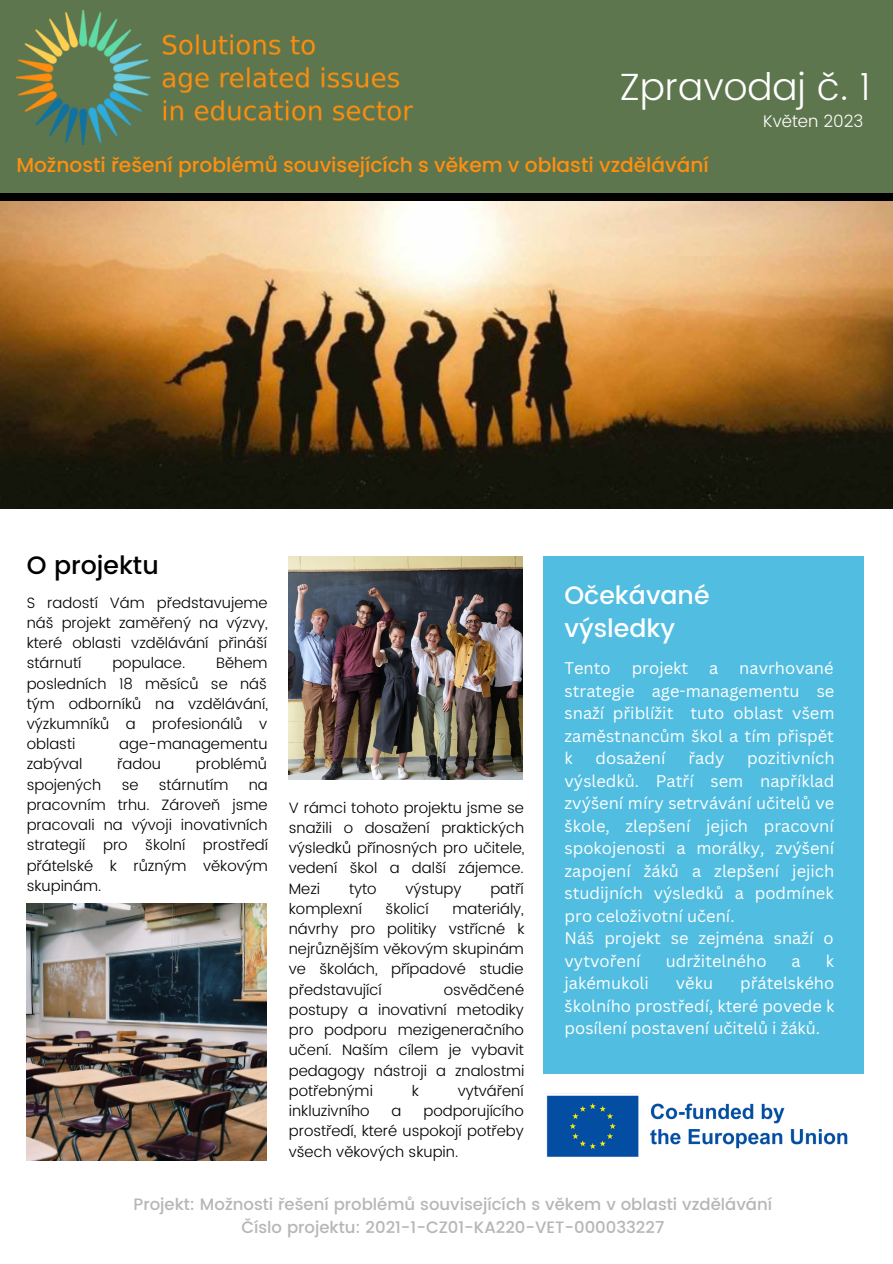
<style>
.page{position:relative;width:893px;height:1264px;background:#fff}
.page>*{position:absolute;margin:0;border:0;box-sizing:border-box;transform-origin:0 0}
.t1{font:300 37.8px "Poppins";color:#fff}
.t2{font:500 25.2px/32.5px "Poppins";color:#fff}
.t3{font:500 25.2px "Poppins";color:#000}
.t4{font:500 20.1px "Poppins";color:#ff8f10}
.t5{font:300 16.95px "Poppins";color:#fff}
.t6{font:16.5px/22.5px "Canva Sans";color:#fff;text-align:justify}
.t7{font:500 16.5px "Poppins";color:#b6b6b6}
.t8{font:300 15px/20.2px "Poppins";color:#000;text-align:justify}
</style>
<div class="page">
<img style="left:0;top:200px;width:892px;height:308px">
<img style="left:27px;top:903px;width:239px;height:257px">
<img style="left:289px;top:556px;width:233px;height:223px">
<div style="left:0;top:0;width:892px;height:193px;background:#5e764e"></div>
<div style="left:543px;top:556px;width:320px;height:517px;background:#51bde1"></div>
<img style="left:16px;top:10px;width:396px;height:134px">
<div style="left:0;top:193px;width:892px;height:7px;background:#000"></div>
<img style="left:546px;top:1095px;width:302px;height:62px">
<p class="t1" style="left:619px;top:65px;width:252px">Zpravodaj č. 1</p>
<p class="t5" style="left:763px;top:111px;width:102px">Květen 2023</p>
<p class="t4" style="left:16px;top:151px;width:694px">Možnosti řešení problémů souvisejících s věkem v oblasti vzdělávání</p>
<p class="t3" style="left:27px;top:551px;width:133px">O projektu</p>
<p class="t8" style="left:27px;top:592px;width:242px">S radostí Vám představujeme náš projekt zaměřený na výzvy, které oblasti vzdělávání přináší stárnutí</p>
<p class="t8" style="left:27px;top:653px;width:243px;text-indent:189px">Během posledních 18 měsíců se náš tým odborníků na vzdělávání, výzkumníků a profesionálů v oblasti</p>
<p class="t8" style="left:112px;top:653px;width:74px">populace.</p>
<p class="t8" style="left:119px;top:734px;width:150px">age-managementu</p>
<p class="t8" style="left:27px;top:754px;width:57px">zabýval</p>
<p class="t8" style="left:117px;top:754px;width:45px">řadou</p>
<p class="t8" style="left:196px;top:754px;width:73px">problémů</p>
<p class="t8" style="left:27px;top:774px;width:76px">spojených</p>
<p class="t8" style="left:122px;top:774px;width:18px">se</p>
<p class="t8" style="left:159px;top:774px;width:71px">stárnutím</p>
<p class="t8" style="left:27px;top:774px;width:243px;text-indent:222px">na pracovním trhu. Zároveň jsme pracovali na vývoji inovativních strategií pro školní prostředí přátelské k různým věkovým skupinám.</p>
<p class="t8" style="left:289px;top:797px;width:237px">V rámci tohoto projektu jsme se snažili o dosažení praktických výsledků přínosných pro učitele, vedení škol a další zájemce.<br>Mezi</p>
<p class="t8" style="left:349px;top:878px;width:29px">tyto</p>
<p class="t8" style="left:405px;top:878px;width:57px">výstupy</p>
<p class="t8" style="left:490px;top:878px;width:35px">patří</p>
<p class="t8" style="left:289px;top:898px;width:75px">komplexní</p>
<p class="t8" style="left:385px;top:898px;width:45px">školicí</p>
<p class="t8" style="left:289px;top:898px;width:237px;text-indent:163px">materiály, návrhy pro politiky vstřícné k nejrůznějším věkovým skupinám ve školách, případové studie představující</p>
<p class="t8" style="left:289px;top:979px;width:237px;text-indent:155px">osvědčené postupy a inovativní metodiky pro podporu mezigeneračního učení. Naším cílem je vybavit pedagogy nástroji a znalostmi potřebnými</p>
<p class="t8" style="left:412px;top:1080px;width:9px">k</p>
<p class="t8" style="left:457px;top:1080px;width:67px">vytváření</p>
<p class="t2" style="left:564px;top:579px;width:146px">Očekávané výsledky</p>
<p class="t6" style="left:564px;top:656px;width:48px">Tento</p>
<p class="t6" style="left:631px;top:656px;width:58px">projekt</p>
<p class="t6" style="left:709px;top:656px;width:11px">a</p>
<p class="t6" style="left:564px;top:656px;width:271px;text-indent:175px">navrhované strategie age-managementu se snaží přiblížit tuto oblast všem zaměstnancům škol a tím přispět k</p>
<p class="t6" style="left:564px;top:746px;width:271px;text-indent:183px">pozitivních výsledků. Patří sem například zvýšení míry setrvávání učitelů ve škole, zlepšení jejich pracovní spokojenosti a morálky, zvýšení zapojení žáků a zlepšení jejich studijních výsledků a podmínek pro celoživotní učení.</p>
<p class="t6" style="left:564px;top:926px;width:270px">Náš projekt se zejména snaží o vytvoření</p>
<p class="t6" style="left:595px;top:746px;width:71px">dosažení</p>
<p class="t6" style="left:688px;top:746px;width:37px">řady</p>
<p class="t6" style="left:665px;top:949px;width:102px">udržitelného</p>
<p class="t6" style="left:791px;top:949px;width:11px">a</p>
<p class="t6" style="left:825px;top:949px;width:10px">k</p>
<p class="t6" style="left:564px;top:971px;width:86px">jakémukoli</p>
<p class="t6" style="left:675px;top:971px;width:39px">věku</p>
<p class="t6" style="left:564px;top:971px;width:271px;text-indent:176px">přátelského školního prostředí, které povede k posílení postavení učitelů i žáků.</p>
<p class="t8" style="left:289px;top:1100px;width:236px;text-indent:135px">podporujícího prostředí, které uspokojí potřeby všech věkových skupin.</p>
<p class="t7" style="left:133px;top:1194px;width:640px">Projekt: Možnosti řešení problémů souvisejících s věkem v oblasti vzdělávání</p>
<p class="t7" style="left:241px;top:1217px;width:424px">Číslo projektu: 2021-1-CZ01-KA220-VET-000033227</p>
<p class="t8" style="left:289px;top:1100px;width:82px">inkluzivního</p>
<p class="t8" style="left:391px;top:1100px;width:11px">a</p>
</div>
